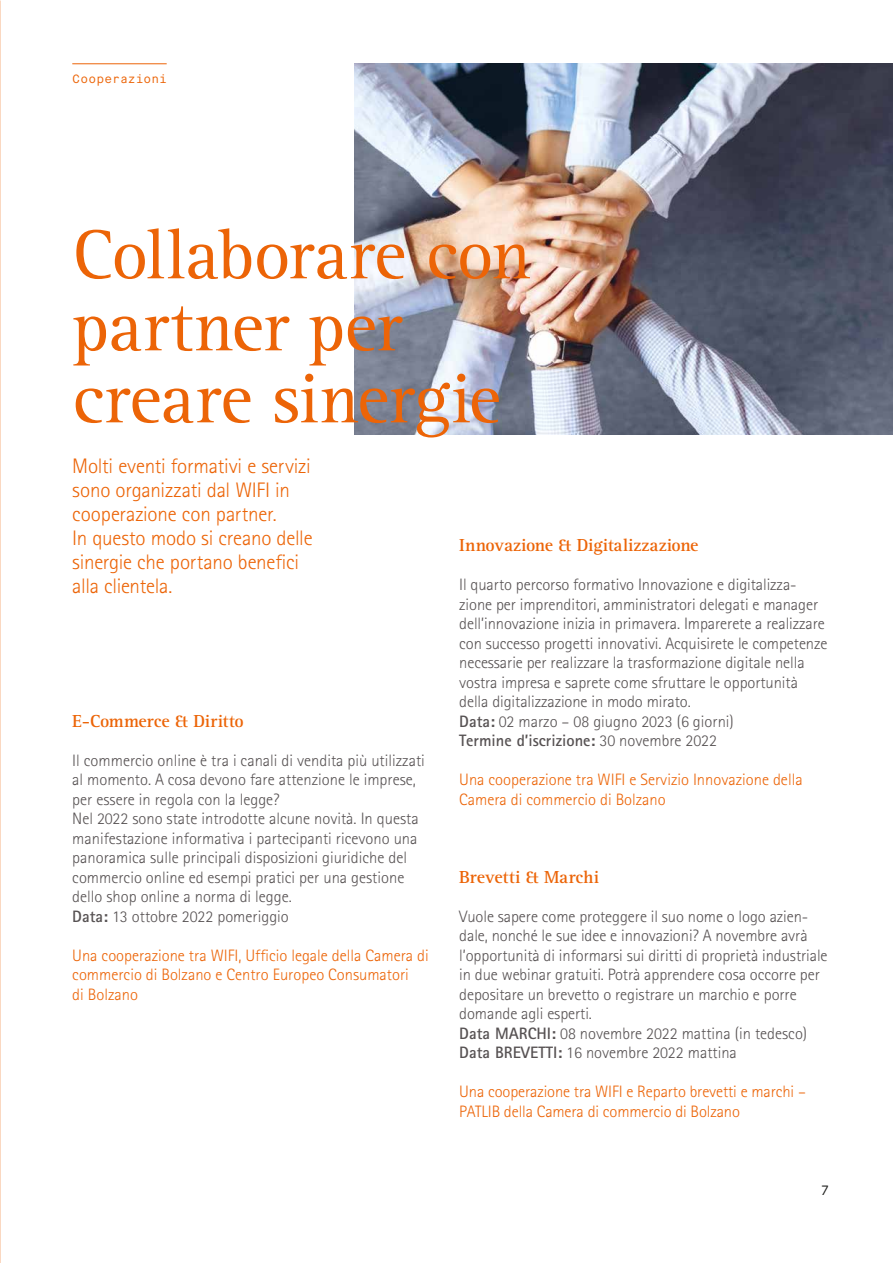
<style>
.page{position:relative;width:893px;height:1263px;background:#fff}
.page>*{position:absolute;margin:0;border:0;box-sizing:border-box;transform-origin:0 0}
.t1{font:72px/72px "Rotis Serif";letter-spacing:-.005em;color:#ec6407}
.t2{font:300 21px/24px "Rotis Sans Serif";letter-spacing:-.01em;color:#ec6407}
.t3{font:700 18px "Rotis Serif";letter-spacing:-.005em;color:#ec6407}
.t4{font:300 16.5px/19.5px "Rotis Sans Serif";letter-spacing:-.005em;color:#575253}
.t5{font:300 16.5px/19.5px "Rotis Sans Serif";color:#ec6407}
.t6{font:13.5px "Maison Neue Mono";color:#1d1d1b}
.t7{font:12px "Maison Neue Mono";letter-spacing:.01em;color:#ec6407}
.s1{font-weight:700}
</style>
<div class="page">
<img style="left:354px;top:63px;width:539px;height:371px">
<hr style="left:72px;top:63px;width:95px;height:1px;background:#ec6407">
<p class="t7" style="left:72px;top:72px;width:96px">Cooperazioni</p>
<h1 class="t1" style="left:72px;top:221px;width:460px">Collaborare con partner per creare sinergie</h1>
<p class="t2" style="left:72px;top:454px;width:242px">Molti eventi formativi e servizi sono organizzati dal WIFI in cooperazione con partner.<br>In questo modo si creano delle sinergie che portano benefici alla clientela.</p>
<p class="t3" style="left:72px;top:710px;width:173px">E-Commerce &amp; Diritto</p>
<p class="t4" style="left:72px;top:750px;width:354px">Il commercio online è tra i canali di vendita più utilizzati al momento. A cosa devono fare attenzione le imprese, per essere in regola con la legge?<br>Nel 2022 sono state introdotte alcune novità. In questa manifestazione informativa i partecipanti ricevono una panoramica sulle principali disposizioni giuridiche del commercio online ed esempi pratici per una gestione dello shop online a norma di legge.<br><span class="s1">Data:</span> 13 ottobre 2022 pomeriggio</p>
<p class="t5" style="left:72px;top:946px;width:358px">Una cooperazione tra WIFI, Ufficio legale della Camera di commercio di Bolzano e Centro Europeo Consumatori<br>di Bolzano</p>
<p class="t3" style="left:459px;top:535px;width:241px">Innovazione &amp; Digitalizzazione</p>
<p class="t4" style="left:459px;top:575px;width:370px">Il quarto percorso formativo Innovazione e digitalizza&shy;zione per imprenditori, amministratori delegati e manager dell’innovazione inizia in primavera. Imparerete a realizzare con successo progetti innovativi. Acquisirete le competenze necessarie per realizzare la trasformazione digitale nella vostra impresa e saprete come sfruttare le opportunità della digitalizzazione in modo mirato.<br><span class="s1">Data:</span> 02 marzo – 08 giugno 2023 (6 giorni)<br><span class="s1">Termine d’iscrizione:</span> 30 novembre 2022</p>
<p class="t5" style="left:459px;top:770px;width:345px">Una cooperazione tra WIFI e Servizio Innovazione della<br>Camera di commercio di Bolzano</p>
<p class="t3" style="left:459px;top:866px;width:141px">Brevetti &amp; Marchi</p>
<p class="t4" style="left:459px;top:906px;width:370px">Vuole sapere come proteggere il suo nome o logo azien&shy;dale, nonché le sue idee e innovazioni? A novembre avrà l’opportunità di informarsi sui diritti di proprietà industriale in due webinar gratuiti. Potrà apprendere cosa occorre per depositare un brevetto o registrare un marchio e porre domande agli esperti.<br><span class="s1">Data MARCHI:</span> 08 novembre 2022 mattina (in tedesco)<br><span class="s1">Data BREVETTI:</span> 16 novembre 2022 mattina</p>
<p class="t5" style="left:459px;top:1082px;width:348px">Una cooperazione tra WIFI e Reparto brevetti e marchi –<br>PATLIB della Camera di commercio di Bolzano</p>
<p class="t6" style="left:820px;top:1182px;width:10px">7</p>
</div>
